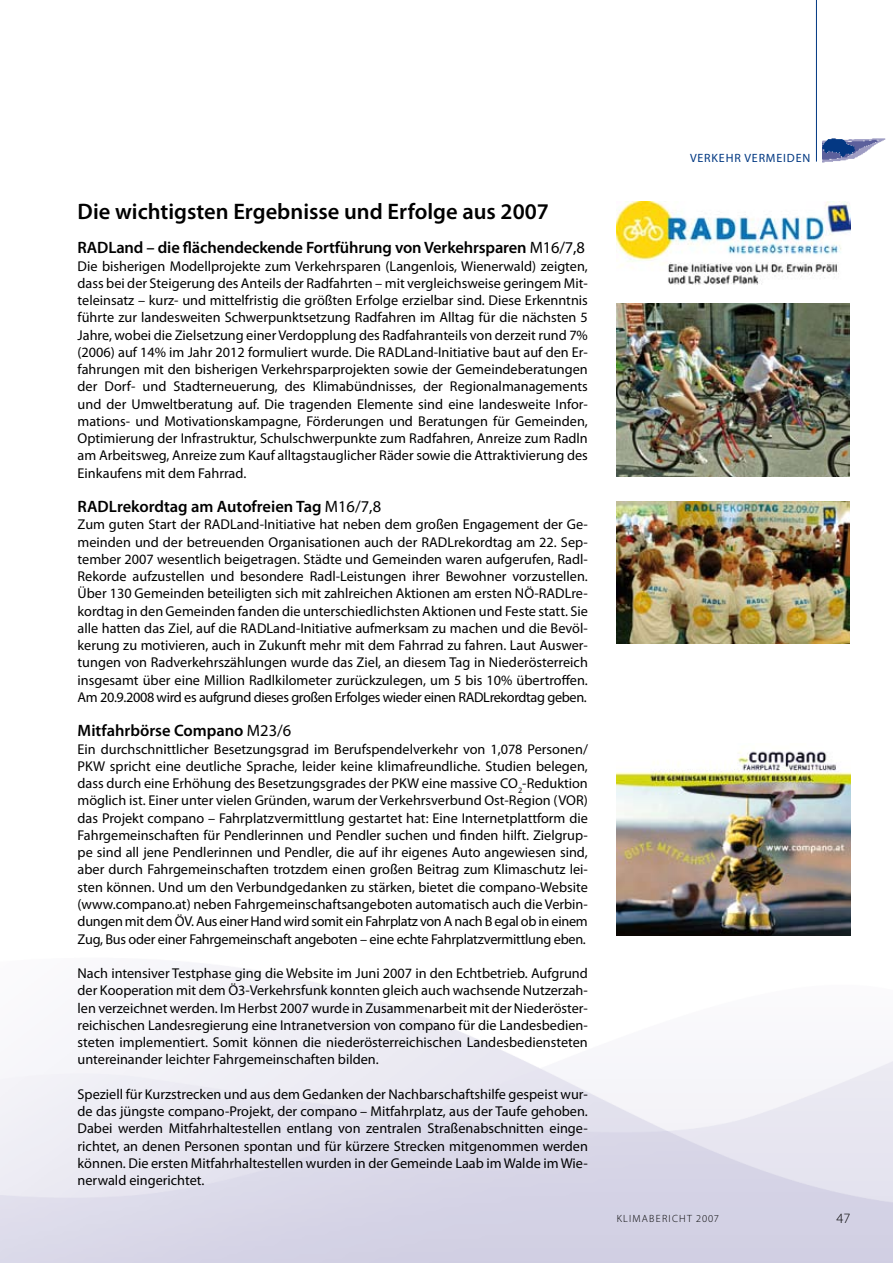
<style>
.page{position:relative;width:893px;height:1263px;background:#fff}
.page>*{position:absolute;margin:0;border:0;box-sizing:border-box;transform-origin:0 0}
.t1{font:600 22.5px "Myriad Pro";color:#000}
.t2{font:600 16.5px "Myriad Pro";letter-spacing:-.01em;color:#000}
.t3{font:14.25px/17.2px "Myriad Pro";color:#000;text-align:justify}
.t4{font:300 14.25px "Myriad Pro";color:#000}
.t5{font:12px "Myriad Pro";color:#003882}
.t6{font:300 10.5px "Myriad Pro";letter-spacing:.12em;color:#000}
.s1{font-weight:400}
</style>
<div class="page">
<img style="left:0;top:808px;width:893px;height:455px">
<hr style="left:816px;top:0;width:1px;height:162px;background:#003882">
<img style="left:823px;top:138px;width:62px;height:25px">
<img style="left:617px;top:202px;width:233px;height:83px">
<img style="left:617px;top:304px;width:232px;height:173px">
<img style="left:617px;top:502px;width:232px;height:142px">
<img style="left:617px;top:751px;width:233px;height:185px">
<h1 class="t1" style="left:78px;top:197px;width:473px">Die wichtigsten Ergebnisse und Erfolge aus 2007</h1>
<p class="t2" style="left:78px;top:237px;width:509px">RADLand – die flächendeckende Fortführung von Verkehrsparen <span class="s1">M16/7,8</span></p>
<p class="t3" style="left:78px;top:257px;width:512px">Die bisherigen Modellprojekte zum Verkehrsparen (Langenlois, Wienerwald) zeigten, dass bei der Steigerung des Anteils der Radfahrten – mit vergleichsweise geringem Mit&shy;teleinsatz – kurz- und mittelfristig die größten Erfolge erzielbar sind. Diese Erkenntnis führte zur landesweiten Schwerpunktsetzung Radfahren im Alltag für die nächsten 5<br>Jahre, wobei die Zielsetzung einer Verdopplung des Radfahranteils von derzeit rund 7% (2006) auf 14% im Jahr 2012 formuliert wurde. Die RADLand-Initiative baut auf den Er&shy;fahrungen mit den bisherigen Verkehrsparprojekten sowie der Gemeindeberatungen der Dorf- und Stadterneuerung, des Klimabündnisses, der Regionalmanagements und der Umweltberatung auf. Die tragenden Elemente sind eine landesweite Infor&shy;mations- und Motivationskampagne, Förderungen und Beratungen für Gemeinden, Optimierung der Infrastruktur, Schulschwerpunkte zum Radfahren, Anreize zum Radln am Arbeitsweg, Anreize zum Kauf alltagstauglicher Räder sowie die Attraktivierung des Einkaufens mit dem Fahrrad.</p>
<p class="t2" style="left:78px;top:496px;width:305px">RADLrekordtag am Autofreien Tag <span class="s1">M16/7,8</span></p>
<p class="t3" style="left:78px;top:516px;width:512px">Zum guten Start der RADLand-Initiative hat neben dem großen Engagement der Ge&shy;meinden und der betreuenden Organisationen auch der RADLrekordtag am 22. Sep&shy;tember 2007 wesentlich beigetragen. Städte und Gemeinden waren aufgerufen, Radl-Rekorde aufzustellen und besondere Radl-Leistungen ihrer Bewohner vorzustellen.<br>Über 130 Gemeinden beteiligten sich mit zahlreichen Aktionen am ersten NÖ-RADLre&shy;kordtag in den Gemeinden fanden die unterschiedlichsten Aktionen und Feste statt. Sie alle hatten das Ziel, auf die RADLand-Initiative aufmerksam zu machen und die Bevöl&shy;kerung zu motivieren, auch in Zukunft mehr mit dem Fahrrad zu fahren. Laut Auswer&shy;tungen von Radverkehrszählungen wurde das Ziel, an diesem Tag in Niederösterreich insgesamt über eine Million Radlkilometer zurückzulegen, um 5 bis 10% übertroffen.<br>Am 20.9.2008 wird es aufgrund dieses großen Erfolges wieder einen RADLrekordtag geben.</p>
<p class="t2" style="left:78px;top:720px;width:215px">Mitfahrbörse Compano <span class="s1">M23/6</span></p>
<p class="t3" style="left:78px;top:740px;width:512px">Ein durchschnittlicher Besetzungsgrad im Berufspendelverkehr von 1,078 Personen/ PKW spricht eine deutliche Sprache, leider keine klimafreundliche. Studien belegen, dass durch eine Erhöhung des Besetzungsgrades der PKW eine massive CO<sub>2</sub>-Reduktion möglich ist. Einer unter vielen Gründen, warum der Verkehrsverbund Ost-Region (VOR) das Projekt compano – Fahrplatzvermittlung gestartet hat: Eine Internetplattform die Fahrgemeinschaften für Pendlerinnen und Pendler suchen und finden hilft. Zielgrup&shy;pe sind all jene Pendlerinnen und Pendler, die auf ihr eigenes Auto angewiesen sind, aber durch Fahrgemeinschaften trotzdem einen großen Beitrag zum Klimaschutz lei&shy;sten können. Und um den Verbundgedanken zu stärken, bietet die compano-Website (www.compano.at) neben Fahrgemeinschaftsangeboten automatisch auch die Verbin&shy;dungen mit dem ÖV. Aus einer Hand wird somit ein Fahrplatz von A nach B egal ob in einem Zug, Bus oder einer Fahrgemeinschaft angeboten – eine echte Fahrplatzvermittlung eben.</p>
<p class="t3" style="left:78px;top:964px;width:512px">Nach intensiver Testphase ging die Website im Juni 2007 in den Echtbetrieb. Aufgrund der Kooperation mit dem Ö3-Verkehrsfunk konnten gleich auch wachsende Nutzerzah&shy;len verzeichnet werden. Im Herbst 2007 wurde in Zusammenarbeit mit der Niederöster&shy;reichischen Landesregierung eine Intranetversion von compano für die Landesbedien&shy;steten implementiert. Somit können die niederösterreichischen Landesbediensteten untereinander leichter Fahrgemeinschaften bilden.</p>
<p class="t3" style="left:78px;top:1085px;width:512px">Speziell für Kurzstrecken und aus dem Gedanken der Nachbarschaftshilfe gespeist wur&shy;de das jüngste compano-Projekt, der compano – Mitfahrplatz, aus der Taufe gehoben.<br>Dabei werden Mitfahrhaltestellen entlang von zentralen Straßenabschnitten einge&shy;richtet, an denen Personen spontan und für kürzere Strecken mitgenommen werden können. Die ersten Mitfahrhaltestellen wurden in der Gemeinde Laab im Walde im Wie&shy;nerwald eingerichtet.</p>
<p class="t5" style="left:690px;top:150px;width:16px">Verkehr</p>
<p class="t5" style="left:744px;top:150px;width:9px">vermeiden</p>
<p class="t6" style="left:617px;top:1212px;width:103px">KLIMABERICHT 2007</p>
<p class="t4" style="left:836px;top:1209px;width:15px">47</p>
</div>
